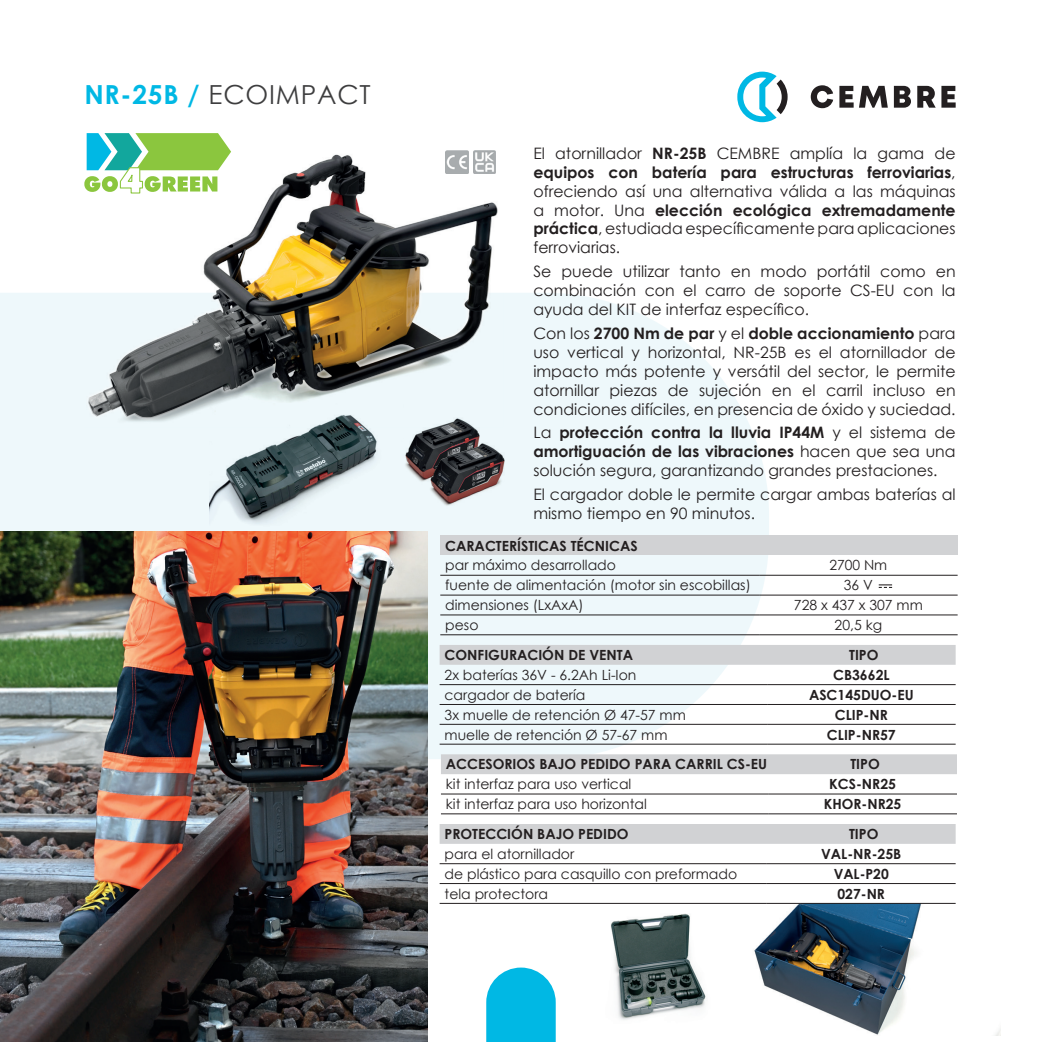
<style>
.page{position:relative;width:1042px;height:1042px;background:#fff}
.page>*{position:absolute;margin:0;border:0;box-sizing:border-box;transform-origin:0 0}
.t1{font:26.25px "Century Gothic";letter-spacing:.03em;color:#3e3e3f}
.t2{font:15.75px/18.9px "Century Gothic";color:#231f20;text-align:justify}
.t3{font:14px "Century Gothic";color:#231f20}
.t4{font:700 14px "Century Gothic";color:#231f20}
.s1{font-weight:700;color:#00b8e4}
.s2{font-weight:700}
</style>
<div class="page">
<svg style="left:486px;top:967px;width:70px;height:75px;background:#1dc0e7"></svg>
<img style="left:754px;top:903px;width:247px;height:132px">
<img style="left:611px;top:913px;width:95px;height:107px">
<svg style="left:0;top:293px;width:769px;height:466px;background:#eef7f9"></svg>
<svg style="left:839px;top:86px;width:14px;height:22px"></svg>
<svg style="left:859px;top:86px;width:29px;height:22px"></svg>
<svg style="left:894px;top:86px;width:17px;height:22px"></svg>
<svg style="left:917px;top:86px;width:18px;height:22px"></svg>
<svg style="left:941px;top:86px;width:14px;height:22px"></svg>
<svg style="left:811px;top:85px;width:22px;height:23px"></svg>
<svg style="left:737px;top:72px;width:50px;height:50px"></svg>
<div style="left:79px;top:143px;width:428px;height:288px;background:#fff;opacity:.75"></div>
<div style="left:84px;top:150px;width:417px;height:272px;background:#fff;opacity:.75"></div>
<img style="left:89px;top:159px;width:389px;height:258px">
<div style="left:440px;top:535px;width:517px;height:20px;background:#d1d2d4"></div>
<hr style="left:440px;top:575px;width:319px;height:1px;background:#231f20">
<hr style="left:759px;top:575px;width:198px;height:1px;background:#231f20">
<hr style="left:440px;top:595px;width:319px;height:1px;background:#231f20">
<hr style="left:759px;top:595px;width:198px;height:1px;background:#231f20">
<hr style="left:440px;top:614px;width:319px;height:1px;background:#231f20">
<hr style="left:759px;top:614px;width:198px;height:1px;background:#231f20">
<hr style="left:440px;top:634px;width:319px;height:1px;background:#231f20">
<hr style="left:759px;top:634px;width:198px;height:1px;background:#231f20">
<div style="left:440px;top:824px;width:515px;height:20px;background:#d1d2d4"></div>
<hr style="left:440px;top:863px;width:327px;height:1px;background:#231f20">
<hr style="left:767px;top:863px;width:188px;height:1px;background:#231f20">
<hr style="left:440px;top:883px;width:327px;height:1px;background:#231f20">
<hr style="left:767px;top:883px;width:188px;height:1px;background:#231f20">
<hr style="left:440px;top:903px;width:327px;height:1px;background:#231f20">
<hr style="left:767px;top:903px;width:188px;height:1px;background:#231f20">
<div style="left:440px;top:645px;width:515px;height:20px;background:#d1d2d4"></div>
<hr style="left:440px;top:684px;width:327px;height:1px;background:#231f20">
<hr style="left:767px;top:684px;width:188px;height:1px;background:#231f20">
<hr style="left:440px;top:704px;width:327px;height:1px;background:#231f20">
<hr style="left:767px;top:704px;width:188px;height:1px;background:#231f20">
<hr style="left:440px;top:724px;width:327px;height:1px;background:#231f20">
<hr style="left:767px;top:724px;width:188px;height:1px;background:#231f20">
<hr style="left:440px;top:744px;width:327px;height:1px;background:#231f20">
<hr style="left:767px;top:744px;width:188px;height:1px;background:#231f20">
<div style="left:441px;top:754px;width:516px;height:20px;background:#d1d2d4"></div>
<hr style="left:441px;top:794px;width:327px;height:1px;background:#231f20">
<hr style="left:768px;top:794px;width:189px;height:1px;background:#231f20">
<hr style="left:441px;top:813px;width:327px;height:1px;background:#231f20">
<hr style="left:768px;top:813px;width:189px;height:1px;background:#231f20">
<img style="left:0;top:532px;width:427px;height:510px">
<svg style="left:84px;top:133px;width:147px;height:61px"></svg>
<img style="left:209px;top:402px;width:194px;height:128px">
<div style="left:389px;top:408px;width:106px;height:82px;background:#eef8fb"></div>
<img style="left:405px;top:419px;width:74px;height:59px">
<img style="left:414px;top:432px;width:107px;height:83px">
<img style="left:431px;top:443px;width:74px;height:60px">
<img style="left:473px;top:151px;width:23px;height:22px">
<img style="left:446px;top:151px;width:22px;height:22px">
<svg style="left:879px;top:584px;width:13px;height:4px"></svg>
<h1 class="t1" style="left:84px;top:76px;width:288px"><span class="s1">NR-25B /</span> ECOIMPACT</h1>
<p class="t2" style="left:533px;top:143px;width:424px">El atornillador <span class="s2">NR-25B</span> CEMBRE amplía la gama de <span class="s2">equipos con batería para estructuras ferroviarias</span>, ofreciendo así una alternativa válida a las máquinas a motor. Una <span class="s2">elección ecológica extremadamente práctica</span>, estudiada específicamente para aplicaciones ferroviarias.</p>
<p class="t2" style="left:533px;top:262px;width:424px">Se puede utilizar tanto en modo portátil como en combinación con el carro de soporte CS-EU con la ayuda del KIT de interfaz específico.</p>
<p class="t2" style="left:533px;top:323px;width:424px">Con los <span class="s2">2700 Nm de par</span> y el <span class="s2">doble accionamiento</span> para uso vertical y horizontal, NR-25B es el atornillador de impacto más potente y versátil del sector, le permite atornillar piezas de sujeción en el carril incluso en condiciones difíciles, en presencia de óxido y suciedad.</p>
<p class="t2" style="left:533px;top:423px;width:424px">La <span class="s2">protección contra la lluvia IP44M</span> y el sistema de <span class="s2">amortiguación de las vibraciones</span> hacen que sea una solución segura, garantizando grandes prestaciones.</p>
<p class="t2" style="left:533px;top:485px;width:424px">El cargador doble le permite cargar ambas baterías al mismo tiempo en 90 minutos.</p>
<p class="t4" style="left:445px;top:535px;width:194px">CARACTERÍSTICAS TÉCNICAS</p>
<p class="t3" style="left:445px;top:555px;width:172px">par máximo desarrollado</p>
<p class="t3" style="left:829px;top:555px;width:59px">2700 Nm</p>
<p class="t3" style="left:445px;top:575px;width:307px">fuente de alimentación (motor sin escobillas)</p>
<p class="t3" style="left:844px;top:575px;width:30px">36 V</p>
<p class="t3" style="left:445px;top:595px;width:140px">dimensiones (LxAxA)</p>
<p class="t3" style="left:794px;top:595px;width:130px">728 x 437 x 307 mm</p>
<p class="t3" style="left:445px;top:615px;width:35px">peso</p>
<p class="t3" style="left:834px;top:615px;width:49px">20,5 kg</p>
<p class="t4" style="left:444px;top:644px;width:190px">CONFIGURACIÓN DE VENTA</p>
<p class="t4" style="left:849px;top:644px;width:31px">TIPO</p>
<p class="t3" style="left:444px;top:665px;width:193px">2x baterías 36V - 6.2Ah Li-Ion</p>
<p class="t4" style="left:833px;top:664px;width:58px">CB3662L</p>
<p class="t3" style="left:444px;top:685px;width:142px">cargador de batería</p>
<p class="t4" style="left:809px;top:684px;width:106px">ASC145DUO-EU</p>
<p class="t3" style="left:444px;top:705px;width:243px">3x muelle de retención Ø 47-57 mm</p>
<p class="t4" style="left:835px;top:704px;width:55px">CLIP-NR</p>
<p class="t3" style="left:444px;top:724px;width:224px">muelle de retención Ø 57-67 mm</p>
<p class="t4" style="left:827px;top:724px;width:70px">CLIP-NR57</p>
<p class="t4" style="left:446px;top:754px;width:323px">ACCESORIOS BAJO PEDIDO PARA CARRIL CS-EU</p>
<p class="t4" style="left:850px;top:754px;width:31px">TIPO</p>
<p class="t3" style="left:446px;top:774px;width:187px">kit interfaz para uso vertical</p>
<p class="t4" style="left:829px;top:773px;width:68px">KCS-NR25</p>
<p class="t3" style="left:446px;top:794px;width:202px">kit interfaz para uso horizontal</p>
<p class="t4" style="left:824px;top:793px;width:79px">KHOR-NR25</p>
<p class="t4" style="left:444px;top:823px;width:185px">PROTECCIÓN BAJO PEDIDO</p>
<p class="t4" style="left:849px;top:823px;width:31px">TIPO</p>
<p class="t3" style="left:444px;top:844px;width:131px">para el atornillador</p>
<p class="t4" style="left:821px;top:843px;width:82px">VAL-NR-25B</p>
<p class="t3" style="left:444px;top:864px;width:294px">de plástico para casquillo con preformado</p>
<p class="t4" style="left:833px;top:863px;width:57px">VAL-P20</p>
<p class="t3" style="left:444px;top:884px;width:105px">tela protectora</p>
<p class="t4" style="left:837px;top:883px;width:49px">027-NR</p>
</div>
